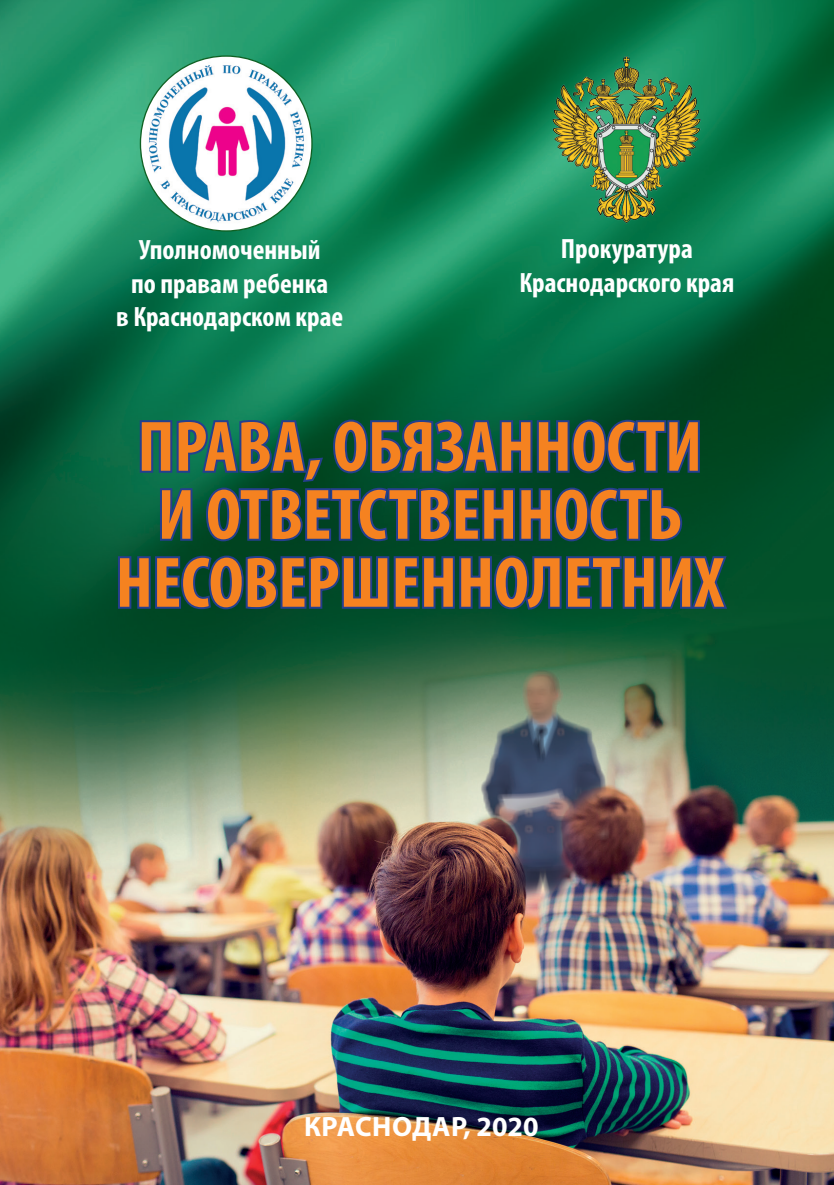
<style>
.page{position:relative;width:834px;height:1185px;background:#fff}
.page>*{position:absolute;margin:0;border:0;box-sizing:border-box;transform-origin:0 0}
.t1{font:700 condensed 72px/68px "Myriad Pro";color:#f58220;text-align:center}
.t2{font:700 condensed 28px/33.6px "Myriad Pro";color:#fff;text-align:center}
.t3{font:700 28px "Myriad Pro";color:#fff}
</style>
<div class="page">
<img style="left:0;top:0;width:833px;height:1185px">
<svg style="left:138px;top:417px;width:563px;height:126px;background:#0e4a50"></svg>
<svg style="left:116px;top:553px;width:613px;height:59px;background:#0f4552"></svg>
<img style="left:140px;top:56px;width:172px;height:175px">
<img style="left:481px;top:53px;width:240px;height:176px">
<p class="t2" style="left:116px;top:232px;width:228px">Уполномоченный<br>по правам ребенка<br>в Краснодарском крае</p>
<p class="t2" style="left:519px;top:232px;width:216px">Прокуратура<br>Краснодарского края</p>
<h1 class="t1" style="left:116px;top:411px;width:609px">ПРАВА, ОБЯЗАННОСТИ<br>И ОТВЕТСТВЕННОСТЬ<br>НЕСОВЕРШЕННОЛЕТНИХ</h1>
<p class="t3" style="left:304px;top:1109px;width:236px">КРАСНОДАР, 2020</p>
</div>
